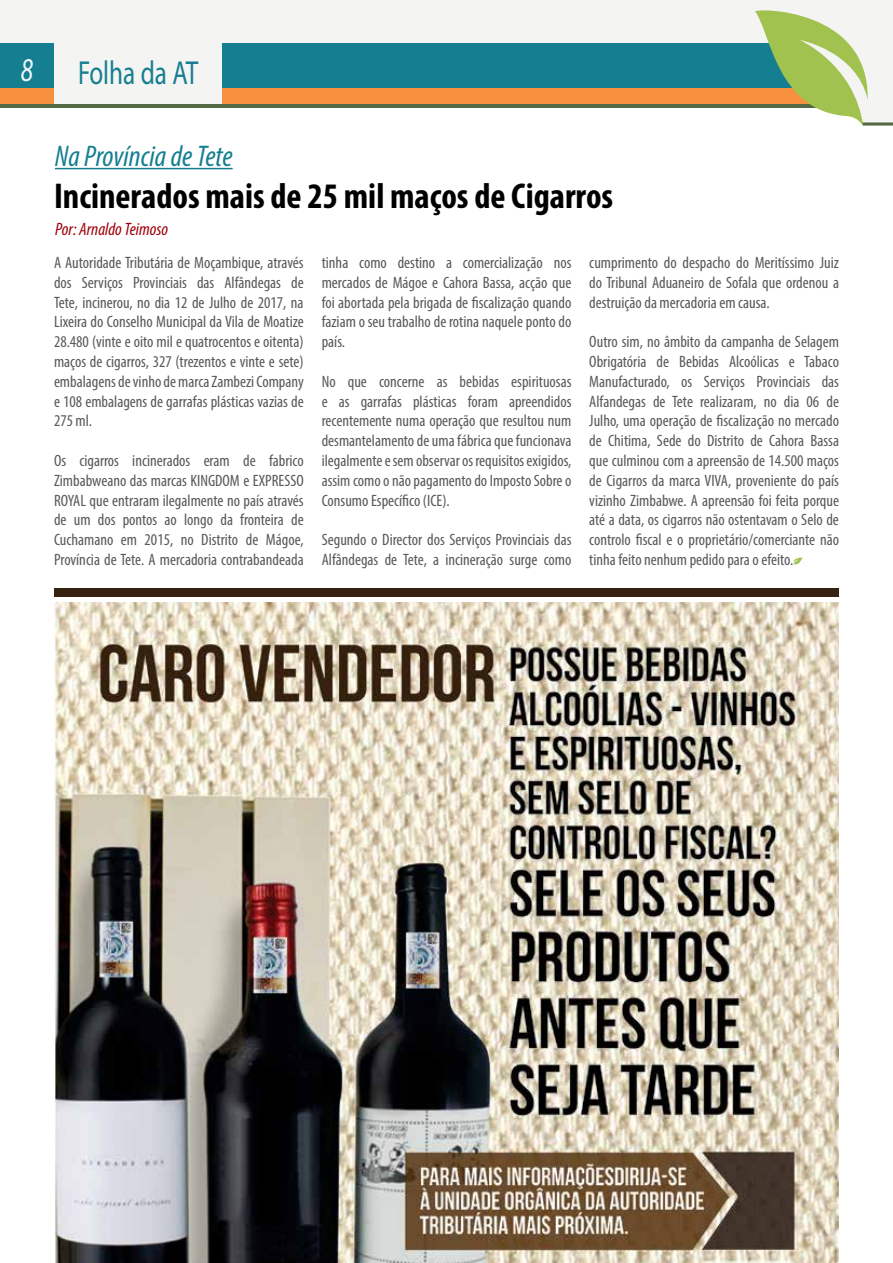
<style>
.page{position:relative;width:893px;height:1263px;background:#fff}
.page>*{position:absolute;margin:0;border:0;box-sizing:border-box;transform-origin:0 0}
.t1{font:700 condensed 36px "Myriad Pro";color:#000}
.t2{font:33.3px "Myriad Pro";color:#157e91;scale:.75 1}
.t3{font:italic 33.3px "Myriad Pro";color:#f0f9fd;scale:.75 1}
.t4{font:italic condensed 30px "Myriad Pro";color:#157e91}
.t5{font:italic condensed 18px "Myriad Pro";color:#9f0009}
.t6{font:condensed 16.5px/19.8px "Myriad Pro";color:#58595b;text-align:justify}
</style>
<div class="page">
<div style="left:0;top:0;width:755px;height:108px;background:#f4f4f3"></div>
<div style="left:222px;top:44px;width:572px;height:44px;background:#157e91"></div>
<div style="left:0;top:44px;width:54px;height:44px;background:#157e91"></div>
<div style="left:222px;top:88px;width:594px;height:16px;background:#f6903e"></div>
<div style="left:0;top:88px;width:54px;height:16px;background:#f6903e"></div>
<hr style="left:0;top:104px;width:826px;height:3px;background:#546a44">
<svg style="left:755px;top:0;width:138px;height:126px"></svg>
<svg style="left:793px;top:557px;width:10px;height:8px"></svg>
<hr style="left:55px;top:168px;width:178px;height:1px;background:#157e91">
<img style="left:54px;top:602px;width:785px;height:661px">
<div style="left:54px;top:589px;width:785px;height:8px;background:#362210"></div>
<h2 class="t3" style="left:21px;top:49px;width:18px">8</h2>
<h2 class="t2" style="left:78px;top:53px;width:162px">Folha da AT</h2>
<h3 class="t4" style="left:55px;top:138px;width:179px">Na Província de Tete</h3>
<h1 class="t1" style="left:54px;top:174px;width:561px">Incinerados mais de 25 mil maços de Cigarros</h1>
<p class="t5" style="left:55px;top:219px;width:114px">Por: Arnaldo Teimoso</p>
<p class="t6" style="left:54px;top:252px;width:251px">A Autoridade Tributária de Moçambique, através dos Serviços Provinciais das Alfândegas de Tete, incinerou, no dia 12 de Julho de 2017, na Lixeira do Conselho Municipal da Vila de Moatize 28.480 (vinte e oito mil e quatrocentos e oitenta) maços de cigarros, 327 (trezentos e vinte e sete) embalagens de vinho de marca Zambezi Company e 108 embalagens de garrafas plásticas vazias de 275 ml.</p>
<p class="t6" style="left:54px;top:450px;width:251px">Os cigarros incinerados eram de fabrico Zimbabweano das marcas KINGDOM e EXPRESSO ROYAL que entraram ilegalmente no país através de um dos pontos ao longo da fronteira de Cuchamano em 2015, no Distrito de Mágoe, Província de Tete. A mercadoria contrabandeada</p>
<p class="t6" style="left:322px;top:252px;width:251px">tinha como destino a comercialização nos mercados de Mágoe e Cahora Bassa, acção que foi abortada pela brigada de fiscalização quando faziam o seu trabalho de rotina naquele ponto do país.</p>
<p class="t6" style="left:322px;top:371px;width:251px">No que concerne as bebidas espirituosas e as garrafas plásticas foram apreendidos recentemente numa operação que resultou num desmantelamento de uma fábrica que funcionava ilegalmente e sem observar os requisitos exigidos, assim como o não pagamento do Imposto Sobre o Consumo Específico (ICE).</p>
<p class="t6" style="left:322px;top:530px;width:251px">Segundo o Director dos Serviços Provinciais das<br>Alfândegas de Tete, a incineração surge como</p>
<p class="t6" style="left:589px;top:252px;width:251px">cumprimento do despacho do Meritíssimo Juiz do Tribunal Aduaneiro de Sofala que ordenou a destruição da mercadoria em causa.</p>
<p class="t6" style="left:589px;top:332px;width:251px">Outro sim, no âmbito da campanha de Selagem Obrigatória de Bebidas Alcoólicas e Tabaco Manufacturado, os Serviços Provinciais das Alfandegas de Tete realizaram, no dia 06 de Julho, uma operação de fiscalização no mercado de Chitima, Sede do Distrito de Cahora Bassa que culminou com a apreensão de 14.500 maços de Cigarros da marca VIVA, proveniente do país vizinho Zimbabwe. A apreensão foi feita porque até a data, os cigarros não ostentavam o Selo de controlo fiscal e o proprietário/comerciante não tinha feito nenhum pedido para o efeito.</p>
</div>
